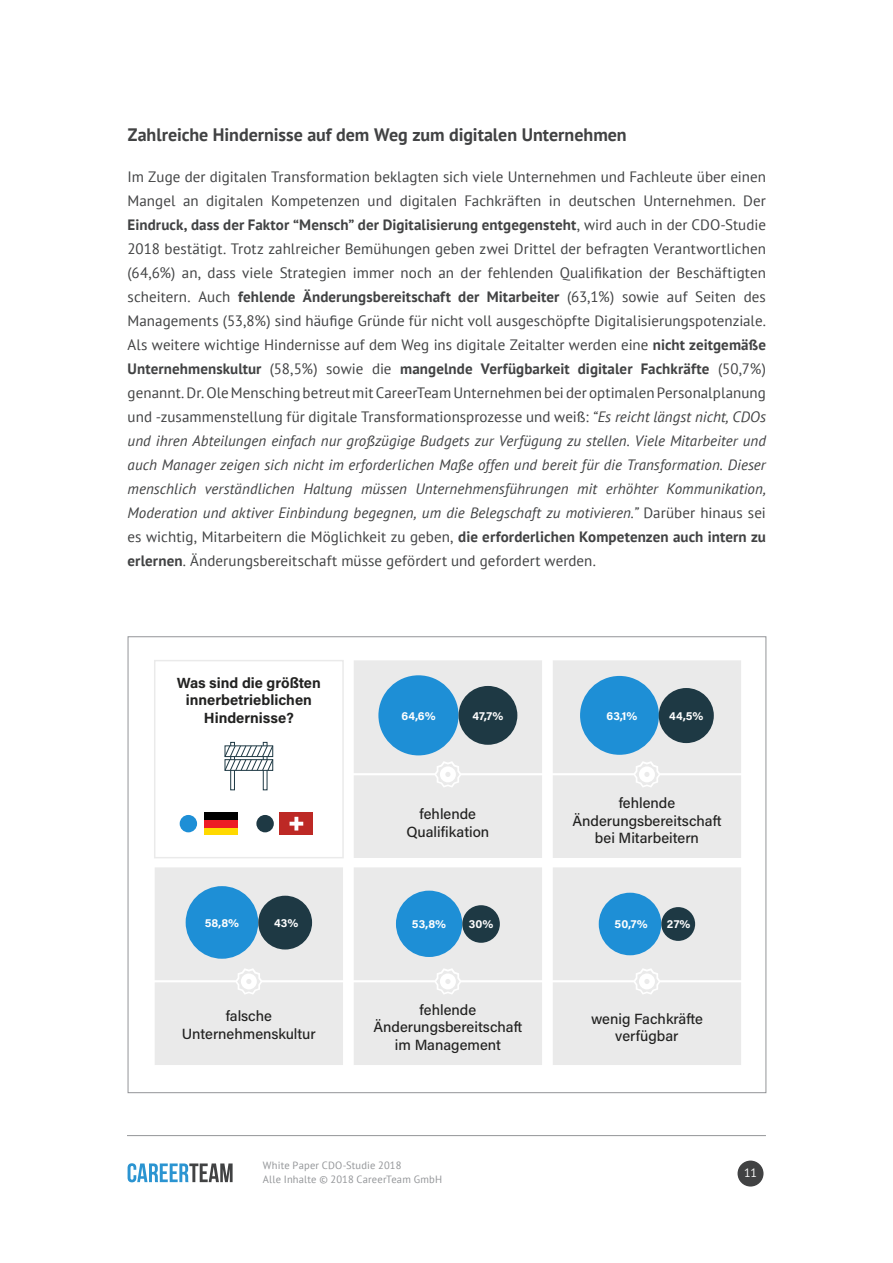
<style>
.page{position:relative;width:893px;height:1263px;background:#fff}
.page>*{position:absolute;margin:0;border:0;box-sizing:border-box;transform-origin:0 0}
.t1{font:700 18px "PT Sans";color:#414243}
.t2{font:15px/24px "PT Sans";letter-spacing:.005em;color:#414243;text-align:justify}
.t3{font:500 14.7px/17.7px "Acumin Pro";color:#222221;text-align:center}
.t4{font:700 14.7px/17.7px "Acumin Pro";color:#222221;text-align:center}
.t5{font:12px "PT Sans";color:#fff}
.t6{font:700 11.85px "Acumin Pro";letter-spacing:.01em;color:#fefefe}
.t7{font:10.5px/13.5px "PT Sans";letter-spacing:.02em;color:#939598}
.s1{font-weight:700}
.s2{font-style:italic}
</style>
<div class="page">
<div style="left:737px;top:1160px;width:26px;height:26px;background:#414243;border-radius:50%"></div>
<svg style="left:128px;top:1163px;width:105px;height:19px"></svg>
<hr style="left:127px;top:1135px;width:639px;height:1px;background:#939598">
<div style="left:154px;top:660px;width:190px;height:198px;border:1px solid #eaeaea"></div>
<div style="left:205px;top:827px;width:33px;height:8px;background:#ffd900"></div>
<div style="left:205px;top:820px;width:33px;height:7px;background:#ed1c24"></div>
<div style="left:205px;top:813px;width:33px;height:7px;background:#000"></div>
<div style="left:180px;top:815px;width:17px;height:17px;background:#1e8fd6;border-radius:50%"></div>
<div style="left:280px;top:813px;width:33px;height:22px;background:#bd2925"></div>
<svg style="left:290px;top:817px;width:13px;height:13px"></svg>
<div style="left:256px;top:815px;width:18px;height:17px;background:#1e3944;border-radius:50%"></div>
<div style="left:230px;top:770px;width:5px;height:20px;border:1px solid #1e3944"></div>
<div style="left:263px;top:770px;width:4px;height:20px;border:1px solid #1e3944"></div>
<svg style="left:224px;top:742px;width:50px;height:29px"></svg>
<div style="left:354px;top:660px;width:188px;height:198px;background:#eaeaea"></div>
<div style="left:378px;top:675px;width:81px;height:80px;background:#1e8fd6;border-radius:50%"></div>
<div style="left:459px;top:686px;width:58px;height:59px;background:#1e3944;border-radius:50%"></div>
<div style="left:553px;top:660px;width:188px;height:198px;background:#eaeaea"></div>
<div style="left:580px;top:676px;width:79px;height:79px;background:#1e8fd6;border-radius:50%"></div>
<div style="left:659px;top:688px;width:55px;height:55px;background:#1e3944;border-radius:50%"></div>
<div style="left:155px;top:867px;width:188px;height:198px;background:#eaeaea"></div>
<div style="left:186px;top:886px;width:72px;height:73px;background:#1e8fd6;border-radius:50%"></div>
<div style="left:258px;top:896px;width:54px;height:53px;background:#1e3944;border-radius:50%"></div>
<div style="left:354px;top:867px;width:188px;height:198px;background:#eaeaea"></div>
<div style="left:396px;top:891px;width:66px;height:66px;background:#1e8fd6;border-radius:50%"></div>
<div style="left:462px;top:905px;width:38px;height:38px;background:#1e3944;border-radius:50%"></div>
<div style="left:553px;top:867px;width:188px;height:198px;background:#eaeaea"></div>
<div style="left:599px;top:893px;width:62px;height:62px;background:#1e8fd6;border-radius:50%"></div>
<div style="left:661px;top:907px;width:34px;height:34px;background:#1e3944;border-radius:50%"></div>
<p class="t1" style="left:128px;top:123px;width:500px">Zahlreiche Hindernisse auf dem Weg zum digitalen Unternehmen</p>
<p class="t2" style="left:128px;top:164px;width:640px">Im Zuge der digitalen Transformation beklagten sich viele Unternehmen und Fachleute über einen Mangel an digitalen Kompetenzen und digitalen Fachkräften in deutschen Unternehmen. Der <span class="s1">Eindruck, dass der Faktor “Mensch” der Digitalisierung entgegensteht</span>, wird auch in der CDO-Studie 2018 bestätigt. Trotz zahlreicher Bemühungen geben zwei Drittel der befragten Verantwortlichen (64,6%) an, dass viele Strategien immer noch an der fehlenden Qualifikation der Beschäftigten scheitern. Auch <span class="s1">fehlende Änderungsbereitschaft der Mitarbeiter</span> (63,1%) sowie auf Seiten des Managements (53,8%) sind häufige Gründe für nicht voll ausgeschöpfte Digitalisierungspotenziale.<br>Als weitere wichtige Hindernisse auf dem Weg ins digitale Zeitalter werden eine <span class="s1">nicht zeitgemäße Unternehmenskultur</span> (58,5%) sowie die <span class="s1">mangelnde Verfügbarkeit digitaler Fachkräfte</span> (50,7%) genannt. Dr. Ole Mensching betreut mit CareerTeam Unternehmen bei der optimalen Personalplanung und -zusammenstellung für digitale Transformationsprozesse und weiß: <span class="s2">“Es reicht längst nicht, CDOs und ihren Abteilungen einfach nur großzügige Budgets zur Verfügung zu stellen. Viele Mitarbeiter und auch Manager zeigen sich nicht im erforderlichen Maße offen und bereit für die Transformation. Dieser menschlich verständlichen Haltung müssen Unternehmensführungen mit erhöhter Kommunikation, Moderation und aktiver Einbindung begegnen, um die Belegschaft zu motivieren.”</span> Darüber hinaus sei es wichtig, Mitarbeitern die Möglichkeit zu geben, <span class="s1">die erforderlichen Kompetenzen auch intern zu erlernen</span>. Änderungsbereitschaft müsse gefördert und gefordert werden.</p>
<p class="t4" style="left:177px;top:673px;width:145px">Was sind die größten innerbetrieblichen<br>Hindernisse?</p>
<p class="t6" style="left:205px;top:915px;width:36px">58,8%</p>
<p class="t6" style="left:274px;top:915px;width:26px">43%</p>
<p class="t3" style="left:182px;top:1007px;width:135px">falsche<br>Unternehmenskultur</p>
<p class="t6" style="left:401px;top:708px;width:36px">64,6%</p>
<p class="t6" style="left:472px;top:708px;width:32px">47,7%</p>
<p class="t3" style="left:406px;top:804px;width:84px">fehlende<br>Qualifikation</p>
<p class="t6" style="left:412px;top:916px;width:36px">53,8%</p>
<p class="t6" style="left:469px;top:916px;width:26px">30%</p>
<p class="t3" style="left:373px;top:1000px;width:151px">fehlende<br>Änderungsbereitschaft im Management</p>
<p class="t6" style="left:606px;top:708px;width:33px">63,1%</p>
<p class="t6" style="left:669px;top:708px;width:36px">44,5%</p>
<p class="t3" style="left:572px;top:793px;width:151px">fehlende<br>Änderungsbereitschaft bei Mitarbeitern</p>
<p class="t6" style="left:614px;top:916px;width:35px">50,7%</p>
<p class="t6" style="left:667px;top:916px;width:25px">27%</p>
<p class="t3" style="left:591px;top:1009px;width:113px">wenig Fachkräfte verfügbar</p>
<p class="t7" style="left:263px;top:1158px;width:181px">White Paper CDO-Studie 2018<br>Alle Inhalte © 2018 CareerTeam GmbH</p>
<p class="t5" style="left:744px;top:1165px;width:15px">11</p>
</div>
